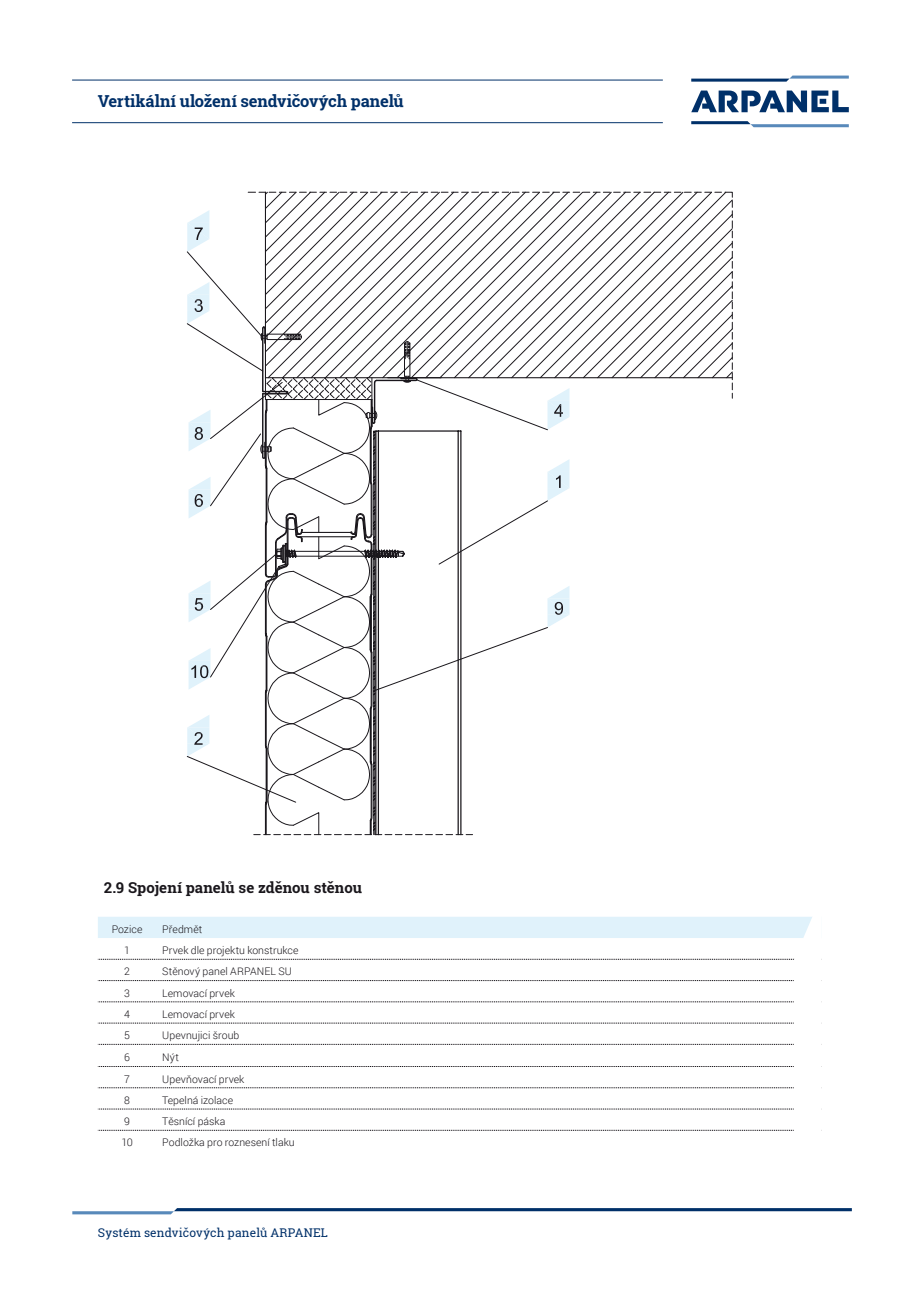
<style>
.page{position:relative;width:919px;height:1289px;background:#fff}
.page>*{position:absolute;margin:0;border:0;box-sizing:border-box;transform-origin:0 0}
.t1{font:700 16.5px "Roboto Slab";letter-spacing:-.01em;color:#003069}
.t2{font:700 15px "Roboto Slab";color:#1a171c}
.t3{font:12px "Roboto Slab";letter-spacing:.01em;color:#003069}
.t4{font:300 10.5px "Roboto";letter-spacing:.005em;color:#1a171c}
</style>
<div class="page">
<svg style="left:691px;top:91px;width:157px;height:21px"></svg>
<svg style="left:691px;top:121px;width:157px;height:6px"></svg>
<svg style="left:691px;top:76px;width:157px;height:6px"></svg>
<hr style="left:72px;top:122px;width:590px;height:1px;background:#003069">
<hr style="left:72px;top:80px;width:590px;height:1px;background:#003069">
<svg style="left:72px;top:1208px;width:779px;height:6px"></svg>
<svg style="left:187px;top:192px;width:546px;height:643px"></svg>
<hr style="left:265px;top:192px;width:1px;height:186px;background:#1a171c">
<svg style="left:98px;top:917px;width:714px;height:214px"></svg>
<h1 class="t1" style="left:98px;top:90px;width:307px">Vertikální uložení sendvičových panelů</h1>
<h2 class="t2" style="left:104px;top:877px;width:260px">2.9 Spojení panelů se zděnou stěnou</h2>
<p class="t4" style="left:112px;top:921px;width:32px">Pozice</p>
<p class="t4" style="left:162px;top:921px;width:42px">Předmět</p>
<p class="t4" style="left:124px;top:943px;width:7px">1</p>
<p class="t4" style="left:162px;top:943px;width:138px">Prvek dle projektu konstrukce</p>
<p class="t4" style="left:124px;top:964px;width:7px">2</p>
<p class="t4" style="left:162px;top:964px;width:131px">Stěnový panel ARPANEL SU</p>
<p class="t4" style="left:124px;top:985px;width:7px">3</p>
<p class="t4" style="left:162px;top:985px;width:74px">Lemovací prvek</p>
<p class="t4" style="left:124px;top:1006px;width:7px">4</p>
<p class="t4" style="left:162px;top:1006px;width:74px">Lemovací prvek</p>
<p class="t4" style="left:124px;top:1028px;width:7px">5</p>
<p class="t4" style="left:162px;top:1028px;width:79px">Upevnujici šroub</p>
<p class="t4" style="left:124px;top:1049px;width:7px">6</p>
<p class="t4" style="left:162px;top:1049px;width:18px">Nýt</p>
<p class="t4" style="left:124px;top:1071px;width:7px">7</p>
<p class="t4" style="left:162px;top:1071px;width:84px">Upevňovací prvek</p>
<p class="t4" style="left:124px;top:1092px;width:7px">8</p>
<p class="t4" style="left:162px;top:1092px;width:72px">Tepelná izolace</p>
<p class="t4" style="left:124px;top:1114px;width:7px">9</p>
<p class="t4" style="left:162px;top:1114px;width:65px">Těsnící páska</p>
<p class="t4" style="left:121px;top:1135px;width:13px">10</p>
<p class="t4" style="left:162px;top:1135px;width:134px">Podložka pro roznesení tlaku</p>
<p class="t3" style="left:98px;top:1223px;width:232px">Systém sendvičových panelů ARPANEL</p>
</div>
